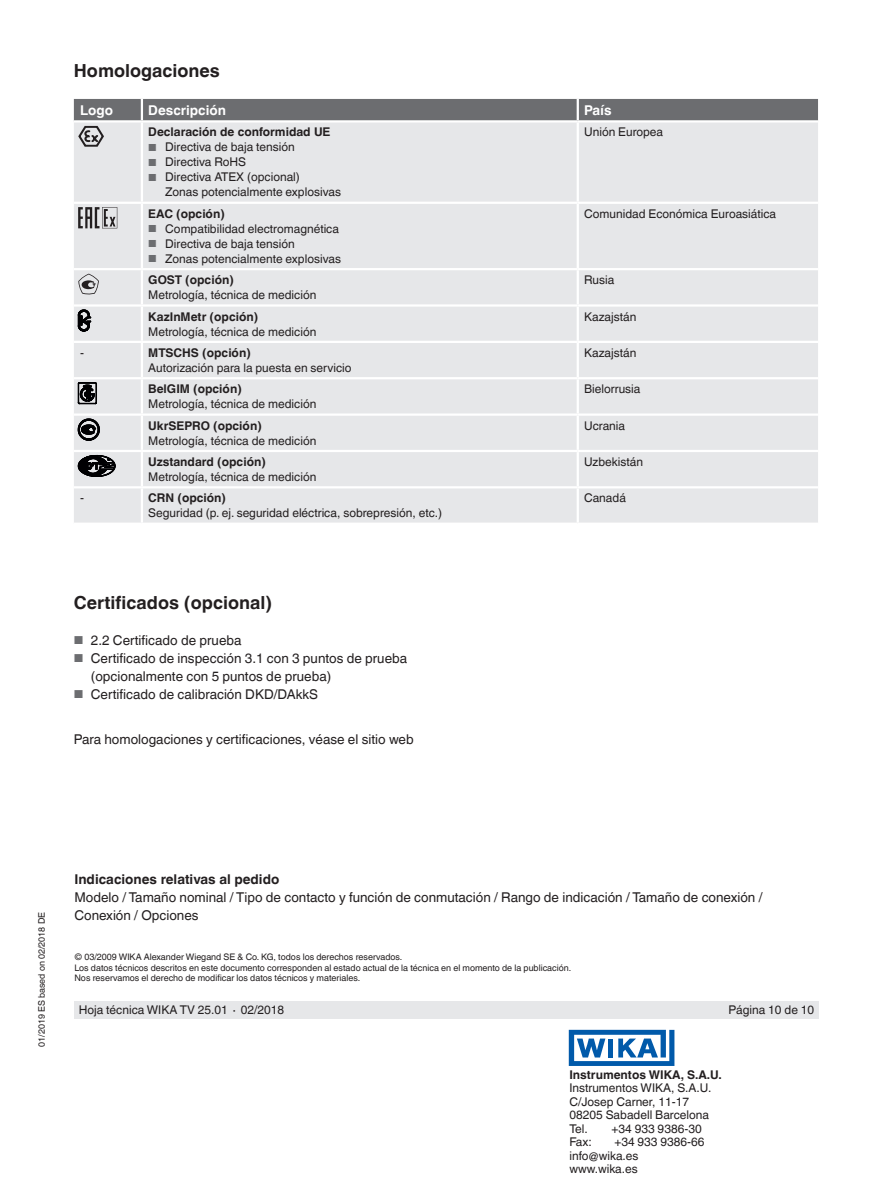
<style>
.page{position:relative;width:893px;height:1188px;background:#fff}
.page>*{position:absolute;margin:0;border:0;box-sizing:border-box;transform-origin:0 0}
.t1{font:700 18px "Helvetica World";color:#231f20}
.t2{font:13.5px/18px "Helvetica World";color:#231f20}
.t3{font:700 13.5px "Helvetica World";color:#231f20}
.t4{font:700 13.5px "Helvetica World";color:#fff}
.t5{font:12px/13.5px "Helvetica World";color:#231f20}
.t6{font:700 12px "Helvetica World";color:#231f20}
.t7{font:9px/10.5px "Helvetica World";color:#231f20}
.s1{font-size:10.2px;color:#6c6d70}
.s2{font-size:11.55px;color:#6c6d70}
</style>
<div class="page">
<div style="left:74px;top:1001px;width:745px;height:17px;background:#e6e7e9"></div>
<svg style="left:569px;top:1030px;width:105px;height:36px"></svg>
<div style="left:74px;top:147px;width:744px;height:376px;background:#e6e7e9"></div>
<hr style="left:142px;top:202px;width:436px;height:2px;background:#fff">
<hr style="left:142px;top:268px;width:436px;height:2px;background:#fff">
<hr style="left:142px;top:304px;width:436px;height:3px;background:#fff">
<hr style="left:142px;top:486px;width:436px;height:2px;background:#fff">
<hr style="left:141px;top:307px;width:2px;height:34px;background:#fff">
<hr style="left:577px;top:307px;width:2px;height:34px;background:#fff">
<hr style="left:141px;top:379px;width:2px;height:34px;background:#fff">
<hr style="left:577px;top:379px;width:2px;height:34px;background:#fff">
<hr style="left:142px;top:413px;width:436px;height:3px;background:#fff">
<hr style="left:141px;top:416px;width:2px;height:34px;background:#fff">
<hr style="left:578px;top:413px;width:240px;height:3px;background:#fff">
<hr style="left:577px;top:416px;width:2px;height:34px;background:#fff">
<hr style="left:74px;top:413px;width:68px;height:3px;background:#fff">
<hr style="left:74px;top:377px;width:68px;height:2px;background:#fff">
<hr style="left:142px;top:377px;width:436px;height:2px;background:#fff">
<hr style="left:578px;top:377px;width:240px;height:2px;background:#fff">
<hr style="left:74px;top:450px;width:68px;height:2px;background:#fff">
<hr style="left:142px;top:450px;width:436px;height:2px;background:#fff">
<hr style="left:578px;top:450px;width:240px;height:2px;background:#fff">
<hr style="left:74px;top:341px;width:68px;height:2px;background:#fff">
<hr style="left:142px;top:341px;width:436px;height:2px;background:#fff">
<hr style="left:141px;top:343px;width:2px;height:34px;background:#fff">
<hr style="left:578px;top:341px;width:240px;height:2px;background:#fff">
<hr style="left:577px;top:343px;width:2px;height:34px;background:#fff">
<hr style="left:141px;top:452px;width:2px;height:34px;background:#fff">
<hr style="left:577px;top:452px;width:2px;height:34px;background:#fff">
<hr style="left:74px;top:202px;width:68px;height:2px;background:#fff">
<hr style="left:74px;top:304px;width:68px;height:3px;background:#fff">
<hr style="left:74px;top:486px;width:68px;height:2px;background:#fff">
<hr style="left:578px;top:202px;width:240px;height:2px;background:#fff">
<hr style="left:578px;top:304px;width:240px;height:3px;background:#fff">
<hr style="left:578px;top:486px;width:240px;height:2px;background:#fff">
<hr style="left:578px;top:268px;width:240px;height:2px;background:#fff">
<hr style="left:74px;top:268px;width:68px;height:2px;background:#fff">
<hr style="left:577px;top:123px;width:2px;height:79px;background:#fff">
<hr style="left:141px;top:123px;width:2px;height:79px;background:#fff">
<hr style="left:577px;top:204px;width:2px;height:64px;background:#fff">
<hr style="left:577px;top:270px;width:2px;height:34px;background:#fff">
<hr style="left:577px;top:488px;width:2px;height:35px;background:#fff">
<hr style="left:141px;top:204px;width:2px;height:64px;background:#fff">
<hr style="left:141px;top:270px;width:2px;height:34px;background:#fff">
<hr style="left:141px;top:488px;width:2px;height:35px;background:#fff">
<svg style="left:74px;top:99px;width:744px;height:48px;background:#b0b1b4"></svg>
<svg style="left:78px;top:207px;width:39px;height:21px"></svg>
<svg style="left:78px;top:274px;width:21px;height:21px"></svg>
<svg style="left:78px;top:310px;width:13px;height:21px"></svg>
<svg style="left:78px;top:383px;width:19px;height:21px"></svg>
<svg style="left:78px;top:419px;width:21px;height:21px"></svg>
<svg style="left:78px;top:455px;width:37px;height:22px"></svg>
<h1 class="t1" style="left:74px;top:60px;width:148px">Homologaciones</h1>
<p class="t4" style="left:80px;top:102px;width:34px">Logo</p>
<p class="t4" style="left:148px;top:102px;width:79px">Descripción</p>
<p class="t4" style="left:584px;top:102px;width:29px">País</p>
<p class="t6" style="left:148px;top:125px;width:184px">Declaración de conformidad UE</p>
<p class="t5" style="left:148px;top:140px;width:148px"><span class="s1">■</span> Directiva de baja tensión</p>
<p class="t5" style="left:148px;top:155px;width:99px"><span class="s1">■</span> Directiva RoHS</p>
<p class="t5" style="left:165px;top:170px;width:177px;line-height:15px;text-indent:-17px"><span class="s1">■</span> Directiva ATEX (opcional)<br>Zonas potencialmente explosivas</p>
<p class="t5" style="left:584px;top:125px;width:81px">Unión Europea</p>
<p class="t6" style="left:148px;top:207px;width:78px">EAC (opción)</p>
<p class="t5" style="left:148px;top:222px;width:192px"><span class="s1">■</span> Compatibilidad electromagnética</p>
<p class="t5" style="left:148px;top:237px;width:148px"><span class="s1">■</span> Directiva de baja tensión</p>
<p class="t5" style="left:148px;top:252px;width:194px"><span class="s1">■</span> Zonas potencialmente explosivas</p>
<p class="t5" style="left:584px;top:207px;width:194px">Comunidad Económica Euroasiática</p>
<p class="t6" style="left:148px;top:273px;width:87px">GOST (opción)</p>
<p class="t5" style="left:148px;top:288px;width:170px">Metrología, técnica de medición</p>
<p class="t5" style="left:584px;top:273px;width:32px">Rusia</p>
<p class="t6" style="left:148px;top:309px;width:111px">KazInMetr (opción)</p>
<p class="t5" style="left:148px;top:325px;width:170px">Metrología, técnica de medición</p>
<p class="t5" style="left:584px;top:310px;width:54px">Kazajstán</p>
<p class="t5" style="left:80px;top:346px;width:5px">-</p>
<p class="t6" style="left:148px;top:346px;width:104px">MTSCHS (opción)</p>
<p class="t5" style="left:148px;top:361px;width:205px">Autorización para la puesta en servicio</p>
<p class="t5" style="left:584px;top:346px;width:54px">Kazajstán</p>
<p class="t6" style="left:148px;top:382px;width:95px">BelGIM (opción)</p>
<p class="t5" style="left:148px;top:397px;width:170px">Metrología, técnica de medición</p>
<p class="t5" style="left:584px;top:382px;width:58px">Bielorrusia</p>
<p class="t6" style="left:148px;top:418px;width:115px">UkrSEPRO (opción)</p>
<p class="t5" style="left:148px;top:434px;width:170px">Metrología, técnica de medición</p>
<p class="t5" style="left:584px;top:419px;width:42px">Ucrania</p>
<p class="t6" style="left:148px;top:455px;width:119px">Uzstandard (opción)</p>
<p class="t5" style="left:148px;top:470px;width:170px">Metrología, técnica de medición</p>
<p class="t5" style="left:584px;top:455px;width:60px">Uzbekistán</p>
<p class="t5" style="left:80px;top:491px;width:5px">-</p>
<p class="t6" style="left:148px;top:491px;width:79px">CRN (opción)</p>
<p class="t5" style="left:148px;top:506px;width:295px">Seguridad (p. ej. seguridad eléctrica, sobrepresión, etc.)</p>
<p class="t5" style="left:584px;top:491px;width:43px">Canadá</p>
<h1 class="t1" style="left:74px;top:592px;width:200px">Certificados (opcional)</h1>
<p class="t2" style="left:74px;top:631px;width:169px"><span class="s2">■</span> 2.2 Certificado de prueba</p>
<p class="t2" style="left:91px;top:649px;width:318px;text-indent:-17px"><span class="s2">■</span> Certificado de inspección 3.1 con 3 puntos de prueba (opcionalmente con 5 puntos de prueba)</p>
<p class="t2" style="left:74px;top:685px;width:246px"><span class="s2">■</span> Certificado de calibración DKD/DAkkS</p>
<p class="t2" style="left:74px;top:730px;width:341px">Para homologaciones y certificaciones, véase el sitio web</p>
<p class="t7" style="left:36px;top:1047px;width:136px;rotate:-90deg">01/2019 ES based on 02/2018 DE</p>
<p class="t3" style="left:74px;top:871px;width:206px">Indicaciones relativas al pedido</p>
<p class="t2" style="left:74px;top:888px;width:689px">Modelo / Tamaño nominal / Tipo de contacto y función de conmutación / Rango de indicación / Tamaño de conexión /<br>Conexión / Opciones</p>
<p class="t7" style="left:74px;top:952px;width:498px">© 03/2009 WIKA Alexander Wiegand SE &amp; Co. KG, todos los derechos reservados.<br>Los datos técnicos descritos en este documento corresponden al estado actual de la técnica en el momento de la publicación.<br>Nos reservamos el derecho de modificar los datos técnicos y materiales.</p>
<p class="t5" style="left:79px;top:1003px;width:207px">Hoja técnica WIKA TV 25.01 ∙ 02/2018</p>
<p class="t5" style="left:728px;top:1003px;width:87px">Página 10 de 10</p>
<p class="t6" style="left:569px;top:1068px;width:154px">Instrumentos WIKA, S.A.U.</p>
<p class="t5" style="left:569px;top:1081px;width:143px">Instrumentos WIKA, S.A.U.<br>C/Josep Carner, 11-17<br>08205 Sabadell Barcelona<br>Tel.</p>
<p class="t5" style="left:611px;top:1122px;width:92px">+34 933 9386-30</p>
<p class="t5" style="left:569px;top:1135px;width:24px">Fax:</p>
<p class="t5" style="left:569px;top:1135px;width:137px;text-indent:45px">+34 933 9386-66 info@wika.es www.wika.es</p>
</div>
